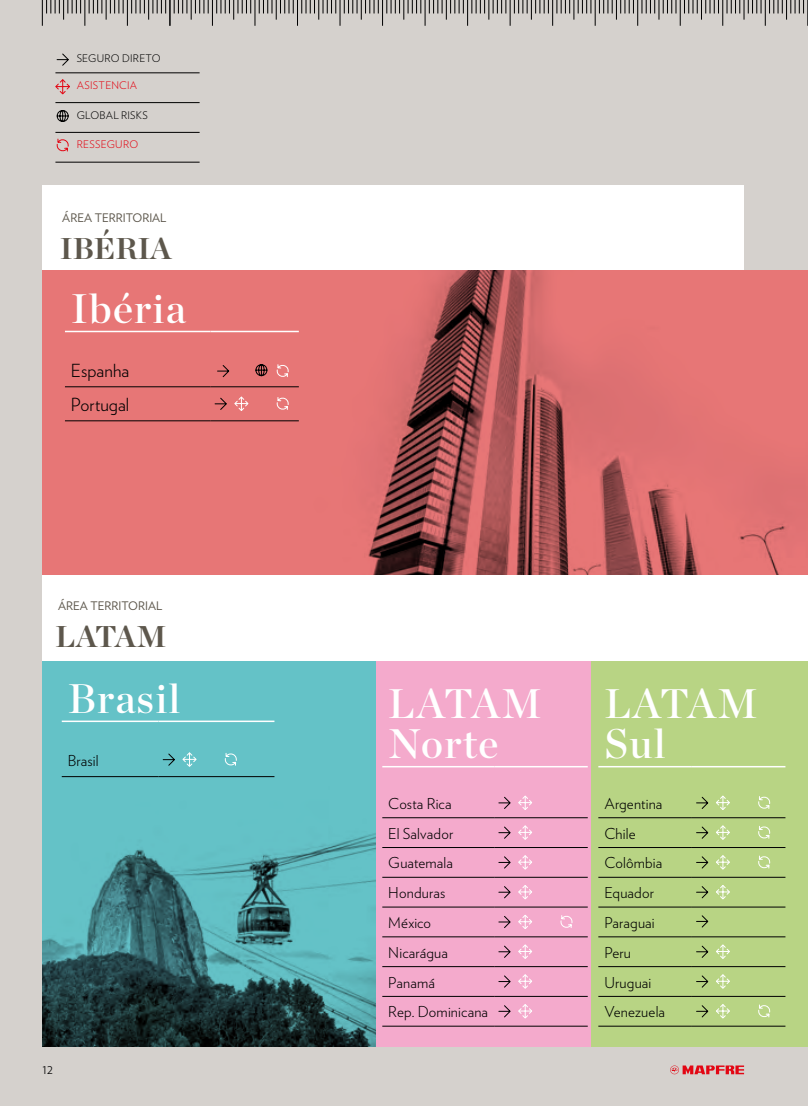
<style>
.page{position:relative;width:808px;height:1106px;background:#d5d1cd}
.page>*{position:absolute;margin:0;border:0;box-sizing:border-box;transform-origin:0 0}
.t1{font:41.25px/40.3px "Chronicle Display Semi";letter-spacing:.03em;color:#fff}
.t2{font:700 30px "Chronicle Display";color:#5d574c}
.t3{font:300 18px "Verlag";letter-spacing:.005em;color:#000}
.t4{font:300 15px "Verlag";letter-spacing:.01em;color:#000}
.t5{font:300 13.5px "Verlag";color:#000}
.t6{font:11.85px "Verlag";color:#5d574c}
.t7{font:300 10.5px "Verlag";letter-spacing:.025em;color:#000}
.t8{font:300 10.5px "Verlag";letter-spacing:.025em;color:#e30613}
</style>
<div class="page">
<div style="left:42px;top:186px;width:702px;height:85px;background:#fff"></div>
<div style="left:42px;top:271px;width:766px;height:305px;background:#e77676"></div>
<img style="left:230px;top:271px;width:578px;height:305px">
<hr style="left:210px;top:386px;width:89px;height:1px;background:#000">
<hr style="left:210px;top:420px;width:89px;height:1px;background:#000">
<hr style="left:65px;top:331px;width:145px;height:1px;background:#fff">
<hr style="left:210px;top:331px;width:89px;height:1px;background:#fff">
<hr style="left:65px;top:386px;width:145px;height:1px;background:#000">
<hr style="left:65px;top:420px;width:145px;height:1px;background:#000">
<svg style="left:217px;top:365px;width:13px;height:13px"></svg>
<svg style="left:255px;top:364px;width:13px;height:12px"></svg>
<svg style="left:276px;top:363px;width:13px;height:15px"></svg>
<svg style="left:214px;top:397px;width:13px;height:13px"></svg>
<svg style="left:234px;top:396px;width:15px;height:15px"></svg>
<svg style="left:276px;top:396px;width:13px;height:15px"></svg>
<hr style="left:55px;top:73px;width:145px;height:1px;background:#000">
<hr style="left:55px;top:102px;width:145px;height:1px;background:#000">
<hr style="left:55px;top:132px;width:145px;height:1px;background:#000">
<hr style="left:55px;top:162px;width:145px;height:1px;background:#000">
<div style="left:42px;top:576px;width:766px;height:85px;background:#fff"></div>
<div style="left:376px;top:660px;width:216px;height:386px;background:#f4aacc"></div>
<div style="left:592px;top:660px;width:216px;height:386px;background:#b8d484"></div>
<div style="left:43px;top:660px;width:333px;height:386px;background:#64c2c7"></div>
<img style="left:43px;top:833px;width:333px;height:213px">
<hr style="left:62px;top:720px;width:96px;height:2px;background:#fff">
<hr style="left:158px;top:720px;width:116px;height:2px;background:#fff">
<hr style="left:62px;top:776px;width:96px;height:1px;background:#000">
<hr style="left:158px;top:776px;width:116px;height:1px;background:#000">
<svg style="left:162px;top:753px;width:13px;height:13px"></svg>
<svg style="left:182px;top:752px;width:15px;height:15px"></svg>
<svg style="left:224px;top:753px;width:13px;height:13px"></svg>
<hr style="left:382px;top:817px;width:112px;height:1px;background:#000">
<hr style="left:382px;top:847px;width:112px;height:1px;background:#000">
<hr style="left:382px;top:877px;width:112px;height:1px;background:#000">
<hr style="left:382px;top:906px;width:112px;height:1px;background:#000">
<hr style="left:382px;top:936px;width:112px;height:1px;background:#000">
<hr style="left:382px;top:966px;width:112px;height:1px;background:#000">
<hr style="left:382px;top:996px;width:112px;height:1px;background:#000">
<hr style="left:382px;top:1025px;width:112px;height:1px;background:#000">
<hr style="left:382px;top:766px;width:112px;height:1px;background:#fff">
<hr style="left:494px;top:766px;width:94px;height:1px;background:#fff">
<hr style="left:494px;top:817px;width:94px;height:1px;background:#000">
<hr style="left:494px;top:847px;width:94px;height:1px;background:#000">
<hr style="left:494px;top:877px;width:94px;height:1px;background:#000">
<hr style="left:494px;top:906px;width:94px;height:1px;background:#000">
<hr style="left:494px;top:936px;width:94px;height:1px;background:#000">
<hr style="left:494px;top:966px;width:94px;height:1px;background:#000">
<hr style="left:494px;top:996px;width:94px;height:1px;background:#000">
<hr style="left:494px;top:1025px;width:94px;height:1px;background:#000">
<svg style="left:498px;top:796px;width:13px;height:13px"></svg>
<svg style="left:518px;top:795px;width:14px;height:15px"></svg>
<svg style="left:498px;top:826px;width:13px;height:13px"></svg>
<svg style="left:518px;top:825px;width:14px;height:15px"></svg>
<svg style="left:498px;top:856px;width:13px;height:13px"></svg>
<svg style="left:518px;top:855px;width:14px;height:15px"></svg>
<svg style="left:498px;top:886px;width:13px;height:13px"></svg>
<svg style="left:518px;top:885px;width:14px;height:15px"></svg>
<svg style="left:498px;top:916px;width:13px;height:12px"></svg>
<svg style="left:518px;top:915px;width:14px;height:14px"></svg>
<svg style="left:560px;top:915px;width:13px;height:13px"></svg>
<svg style="left:498px;top:945px;width:13px;height:13px"></svg>
<svg style="left:518px;top:944px;width:14px;height:15px"></svg>
<svg style="left:498px;top:975px;width:13px;height:13px"></svg>
<svg style="left:518px;top:974px;width:14px;height:15px"></svg>
<svg style="left:498px;top:1005px;width:13px;height:13px"></svg>
<svg style="left:518px;top:1004px;width:14px;height:15px"></svg>
<hr style="left:598px;top:817px;width:94px;height:1px;background:#000">
<hr style="left:598px;top:847px;width:94px;height:1px;background:#000">
<hr style="left:598px;top:877px;width:94px;height:1px;background:#000">
<hr style="left:598px;top:906px;width:94px;height:1px;background:#000">
<hr style="left:598px;top:936px;width:94px;height:1px;background:#000">
<hr style="left:598px;top:966px;width:94px;height:1px;background:#000">
<hr style="left:598px;top:996px;width:94px;height:1px;background:#000">
<hr style="left:598px;top:1025px;width:94px;height:1px;background:#000">
<hr style="left:598px;top:766px;width:94px;height:1px;background:#fff">
<hr style="left:692px;top:766px;width:93px;height:1px;background:#fff">
<hr style="left:692px;top:817px;width:93px;height:1px;background:#000">
<hr style="left:692px;top:847px;width:93px;height:1px;background:#000">
<hr style="left:692px;top:877px;width:93px;height:1px;background:#000">
<hr style="left:692px;top:906px;width:93px;height:1px;background:#000">
<hr style="left:692px;top:936px;width:93px;height:1px;background:#000">
<hr style="left:692px;top:966px;width:93px;height:1px;background:#000">
<hr style="left:692px;top:996px;width:93px;height:1px;background:#000">
<hr style="left:692px;top:1025px;width:93px;height:1px;background:#000">
<svg style="left:696px;top:796px;width:13px;height:13px"></svg>
<svg style="left:716px;top:795px;width:14px;height:15px"></svg>
<svg style="left:758px;top:796px;width:13px;height:13px"></svg>
<svg style="left:696px;top:826px;width:13px;height:13px"></svg>
<svg style="left:716px;top:825px;width:14px;height:15px"></svg>
<svg style="left:758px;top:826px;width:13px;height:13px"></svg>
<svg style="left:696px;top:856px;width:13px;height:13px"></svg>
<svg style="left:716px;top:855px;width:14px;height:15px"></svg>
<svg style="left:758px;top:855px;width:13px;height:14px"></svg>
<svg style="left:696px;top:886px;width:13px;height:13px"></svg>
<svg style="left:716px;top:885px;width:14px;height:15px"></svg>
<svg style="left:696px;top:915px;width:13px;height:13px"></svg>
<svg style="left:696px;top:945px;width:13px;height:13px"></svg>
<svg style="left:716px;top:944px;width:14px;height:15px"></svg>
<svg style="left:696px;top:975px;width:13px;height:13px"></svg>
<svg style="left:716px;top:974px;width:14px;height:15px"></svg>
<svg style="left:696px;top:1005px;width:13px;height:13px"></svg>
<svg style="left:716px;top:1004px;width:14px;height:15px"></svg>
<svg style="left:758px;top:1004px;width:13px;height:14px"></svg>
<svg style="left:56px;top:138px;width:13px;height:14px"></svg>
<svg style="left:56px;top:53px;width:13px;height:13px"></svg>
<svg style="left:55px;top:79px;width:15px;height:16px"></svg>
<svg style="left:56px;top:110px;width:13px;height:12px"></svg>
<svg style="left:670px;top:1065px;width:74px;height:9px"></svg>
<svg style="left:42px;top:0;width:766px;height:26px"></svg>
<p class="t7" style="left:77px;top:51px;width:85px">SEGURO DIRETO</p>
<p class="t8" style="left:77px;top:77px;width:62px">ASISTENCIA</p>
<p class="t7" style="left:77px;top:108px;width:73px">GLOBAL RISKS</p>
<p class="t8" style="left:77px;top:137px;width:63px">RESSEGURO</p>
<p class="t6" style="left:62px;top:209px;width:106px">ÁREA TERRITORIAL</p>
<p class="t2" style="left:60px;top:225px;width:114px">IBÉRIA</p>
<p class="t1" style="left:71px;top:285px;width:117px">Ibéria</p>
<p class="t3" style="left:71px;top:357px;width:60px">Espanha</p>
<p class="t3" style="left:71px;top:391px;width:60px">Portugal</p>
<p class="t6" style="left:58px;top:597px;width:106px">ÁREA TERRITORIAL</p>
<p class="t2" style="left:55px;top:612px;width:112px">LATAM</p>
<p class="t1" style="left:68px;top:675px;width:114px">Brasil</p>
<p class="t4" style="left:68px;top:749px;width:32px">Brasil</p>
<p class="t5" style="left:43px;top:1059px;width:12px">12</p>
<p class="t1" style="left:388px;top:680px;width:155px">LATAM<br>Norte</p>
<p class="t4" style="left:388px;top:792px;width:65px">Costa Rica</p>
<p class="t4" style="left:388px;top:822px;width:66px">El Salvador</p>
<p class="t4" style="left:388px;top:852px;width:66px">Guatemala</p>
<p class="t4" style="left:388px;top:881px;width:59px">Honduras</p>
<p class="t4" style="left:388px;top:911px;width:44px">México</p>
<p class="t4" style="left:388px;top:941px;width:61px">Nicarágua</p>
<p class="t4" style="left:388px;top:971px;width:48px">Panamá</p>
<p class="t4" style="left:388px;top:1000px;width:101px">Rep. Dominicana</p>
<p class="t1" style="left:604px;top:680px;width:155px">LATAM<br>Sul</p>
<p class="t4" style="left:604px;top:792px;width:60px">Argentina</p>
<p class="t4" style="left:604px;top:822px;width:33px">Chile</p>
<p class="t4" style="left:604px;top:852px;width:59px">Colômbia</p>
<p class="t4" style="left:604px;top:881px;width:51px">Equador</p>
<p class="t4" style="left:604px;top:911px;width:52px">Paraguai</p>
<p class="t4" style="left:604px;top:941px;width:28px">Peru</p>
<p class="t4" style="left:604px;top:971px;width:49px">Uruguai</p>
<p class="t4" style="left:604px;top:1000px;width:62px">Venezuela</p>
</div>
